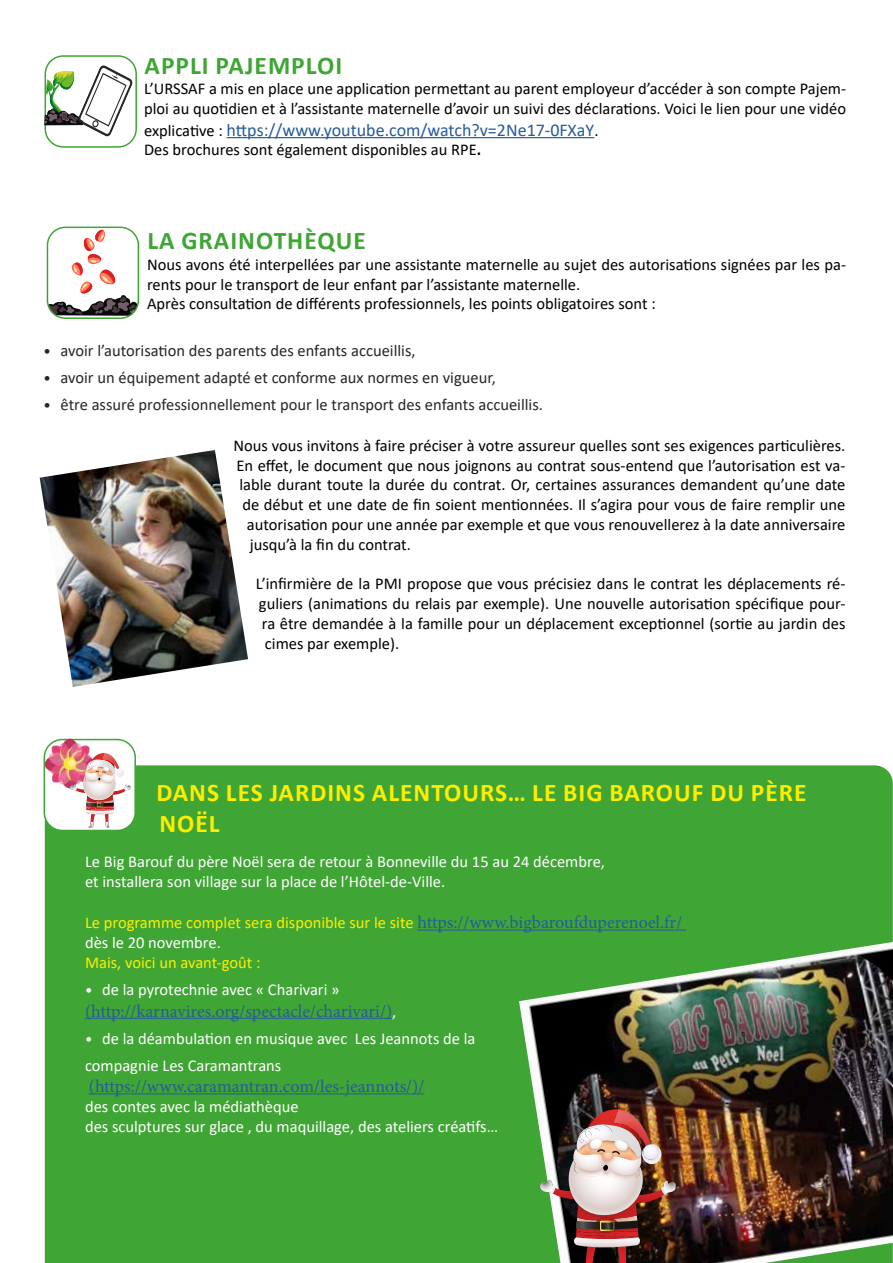
<style>
.page{position:relative;width:893px;height:1263px;background:#fff}
.page>*{position:absolute;margin:0;border:0;box-sizing:border-box;transform-origin:0 0}
.t1{font:700 25.5px/30.6px "Calibri";letter-spacing:.04em;color:#ffed00}
.t2{font:700 25.5px "Calibri";letter-spacing:.04em;color:#3fa535}
.t3{font:18px "Minion Pro";letter-spacing:-.005em;color:#275b9b}
.t4{font:18px "Calibri";color:#275b9b}
.t5{font:16.5px/19.8px "Calibri";color:#000}
.t6{font:16.5px/19.8px "Calibri";color:#fff}
.t7{font:16.5px "Calibri";color:#262626}
.t8{font:16.5px/19.8px "Calibri";color:#ffed00}
.s1{font-size:16.5px;color:#000}
.s2{font-weight:700}
.s3{font-size:15px}
.s4{font-family:"Minion Pro";font-size:18px;color:#275b9b}
.s5{color:#fff}
.s6{font-family:"Calibri";font-size:16.5px;color:#fff}
</style>
<div class="page">
<div style="left:45px;top:765px;width:848px;height:498px;background:#3fa535"></div>
<div style="left:45px;top:55px;width:92px;height:93px;border:2px solid #3fa535;border-radius:18px"></div>
<hr style="left:227px;top:137px;width:367px;height:1px;background:#275b9b">
<svg style="left:44px;top:65px;width:89px;height:72px"></svg>
<svg style="left:47px;top:229px;width:91px;height:87px"></svg>
<div style="left:47px;top:227px;width:92px;height:92px;border:2px solid #3fa535;border-radius:18px"></div>
<img style="left:40px;top:450px;width:208px;height:237px">
<div style="left:44px;top:739px;width:91px;height:91px;background:#fff;border-radius:18px"></div>
<div style="left:44px;top:739px;width:92px;height:92px;border:2px solid #3fa535;border-radius:18px"></div>
<img style="left:44px;top:739px;width:52px;height:50px">
<img style="left:519px;top:942px;width:374px;height:321px">
<img style="left:538px;top:1109px;width:137px;height:154px">
<hr style="left:417px;top:930px;width:269px;height:1px;background:#275b9b">
<hr style="left:85px;top:1018px;width:307px;height:1px;background:#275b9b">
<hr style="left:89px;top:1093px;width:335px;height:1px;background:#275b9b">
<img style="left:70px;top:753px;width:60px;height:75px">
<h1 class="t2" style="left:145px;top:48px;width:199px">APPLI PAJEMPLOI</h1>
<p class="t5" style="left:144px;top:78px;width:703px">L’URSSAF a mis en place une application permettant au parent employeur d’accéder à son compte Pajem&shy;ploi au quotidien et à l’assistante maternelle d’avoir un suivi des déclarations. Voici le lien pour une vidéo</p>
<p class="t4" style="left:144px;top:117px;width:456px"><span class="s1">explicative :</span> https://www.youtube.com/watch?v=2Ne17-0FXaY<span class="s1">.</span></p>
<p class="t5" style="left:144px;top:140px;width:339px">Des brochures sont également disponibles au RPE<span class="s2">.</span></p>
<h1 class="t2" style="left:147px;top:222px;width:220px">LA GRAINOTHÈQUE</h1>
<p class="t5" style="left:147px;top:254px;width:700px">Nous avons été interpellées par une assistante maternelle au sujet des autorisations signées par les pa&shy;rents pour le transport de leur enfant par l’assistante maternelle.<br>Après consultation de différents professionnels, les points obligatoires sont :</p>
<p class="t7" style="left:44px;top:339px;width:374px"><span class="s3">•</span> avoir l’autorisation des parents des enfants accueillis,</p>
<p class="t7" style="left:44px;top:366px;width:454px"><span class="s3">•</span> avoir un équipement adapté et conforme aux normes en vigueur,</p>
<p class="t7" style="left:44px;top:393px;width:501px"><span class="s3">•</span> être assuré professionnellement pour le transport des enfants accueillis.</p>
<p class="t5" style="left:233px;top:435px;width:614px">Nous vous invitons à faire préciser à votre assureur quelles sont ses exigences particulières.</p>
<p class="t5" style="left:236px;top:455px;width:610px">En effet, le document que nous joignons au contrat sous-entend que l’autorisation est va-</p>
<p class="t5" style="left:239px;top:474px;width:608px">lable durant toute la durée du contrat. Or, certaines assurances demandent qu’une date</p>
<p class="t5" style="left:242px;top:494px;width:604px">de début et une date de fin soient mentionnées. Il s’agira pour vous de faire remplir une</p>
<p class="t5" style="left:247px;top:514px;width:600px">autorisation pour une année par exemple et que vous renouvellerez à la date anniversaire</p>
<p class="t5" style="left:250px;top:534px;width:163px">jusqu’à la fin du contrat.</p>
<p class="t5" style="left:256px;top:573px;width:591px">L’infirmière de la PMI propose que vous précisiez dans le contrat les déplacements ré-</p>
<p class="t5" style="left:259px;top:593px;width:588px">guliers (animations du relais par exemple). Une nouvelle autorisation spécifique pour-</p>
<p class="t5" style="left:262px;top:613px;width:585px">ra être demandée à la famille pour un déplacement exceptionnel (sortie au jardin des</p>
<p class="t5" style="left:265px;top:633px;width:136px">cimes par exemple).</p>
<h1 class="t1" style="left:156px;top:777px;width:652px">DANS LES JARDINS ALENTOURS… LE BIG BAROUF DU PÈRE<br>NOËL</h1>
<p class="t6" style="left:85px;top:851px;width:521px">Le Big Barouf du père Noël sera de retour à Bonneville du 15 au 24 décembre, et installera son village sur la place de l’Hôtel-de-Ville.</p>
<p class="t8" style="left:85px;top:912px;width:599px">Le programme complet sera disponible sur le site <span class="s4">https://www.bigbaroufduperenoel.fr/ </span><span class="s5">dès le 20 novembre.</span></p>
<p class="t8" style="left:85px;top:952px;width:177px">Mais, voici un avant-goût :</p>
<p class="t6" style="left:85px;top:979px;width:256px"><span class="s3">•</span> de la pyrotechnie avec « Charivari »</p>
<p class="t3" style="left:85px;top:999px;width:313px">(http://karnavires.org/spectacle/charivari/)<span class="s6">,</span></p>
<p class="t6" style="left:85px;top:1024px;width:392px;line-height:27px"><span class="s3">•</span> de la déambulation en musique avec Les Jeannots de la compagnie Les Caramantrans</p>
<p class="t3" style="left:89px;top:1074px;width:337px">(https://www.caramantran.com/les-jeannots/)/</p>
<p class="t6" style="left:85px;top:1096px;width:415px">des contes avec la médiathèque<br>des sculptures sur glace , du maquillage, des ateliers créatifs…</p>
</div>
